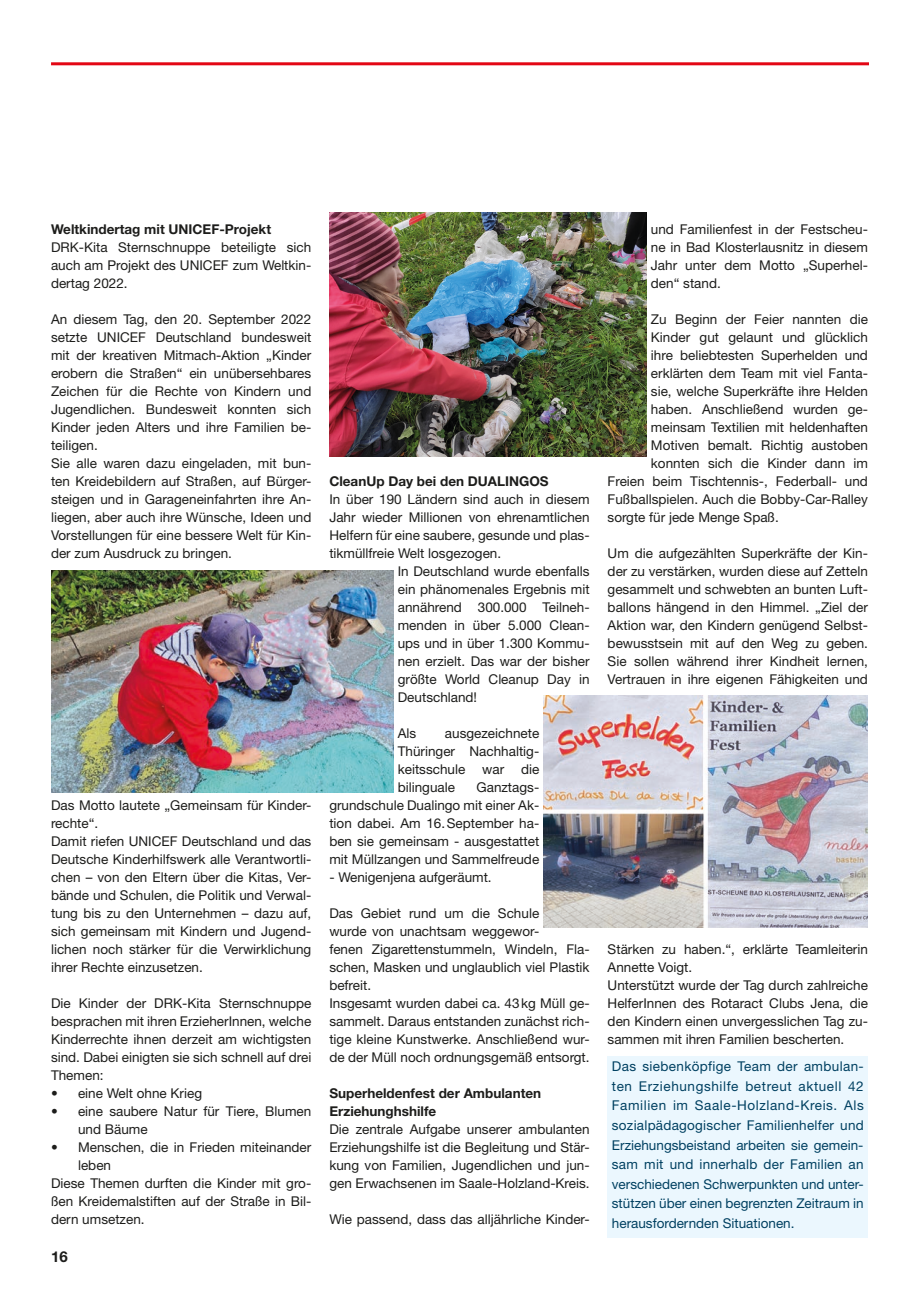
<style>
.page{position:relative;width:919px;height:1289px;background:#fff}
.page>*{position:absolute;margin:0;border:0;box-sizing:border-box;transform-origin:0 0}
.t1{font:700 15px "Helvetica Neue";color:#1d1d1b}
.t2{font:13.5px/18px "Helvetica Neue";color:#1d1d1b;text-align:justify}
.t3{font:13.5px/19.5px "Helvetica Neue";color:#004061;text-align:justify}
.t4{font:700 13.5px/18px "Helvetica Neue";color:#1d1d1b}
</style>
<div class="page">
<hr style="left:51px;top:62px;width:817px;height:3px;background:#e30614">
<img style="left:51px;top:570px;width:342px;height:222px">
<img style="left:329px;top:213px;width:317px;height:243px">
<img style="left:543px;top:695px;width:324px;height:232px">
<div style="left:607px;top:1056px;width:260px;height:181px;background:#ebf7fe"></div>
<p class="t4" style="left:51px;top:220px;width:221px">Weltkindertag mit UNICEF-Projekt</p>
<p class="t2" style="left:51px;top:238px;width:262px">DRK-Kita Sternschnuppe beteiligte sich auch am Projekt des UNICEF zum Weltkin&shy;dertag 2022.</p>
<p class="t2" style="left:51px;top:310px;width:262px;text-align:left">An diesem Tag, den 20. September 2022 setzte UNICEF Deutschland bundesweit mit der kreativen Mitmach-Aktion „Kinder erobern die Straßen“ ein unübersehbares Zeichen für die Rechte von Kindern und Jugendlichen. Bundesweit konnten sich Kinder jeden Alters und ihre Familien be&shy;teiligen.<br>Sie alle waren dazu eingeladen, mit bun&shy;ten Kreidebildern auf Straßen, auf Bürger&shy;steigen und in Garageneinfahrten ihre An&shy;liegen, aber auch ihre Wünsche, Ideen und Vorstellungen für eine bessere Welt für Kin&shy;der zum Ausdruck zu bringen.</p>
<p class="t2" style="left:51px;top:796px;width:262px;text-align:left">Das Motto lautete „Gemeinsam für Kinder&shy;rechte“.<br>Damit riefen UNICEF Deutschland und das Deutsche Kinderhilfswerk alle Verantwortli&shy;chen – von den Eltern über die Kitas, Ver&shy;bände und Schulen, die Politik und Verwal&shy;tung bis zu den Unternehmen – dazu auf, sich gemeinsam mit Kindern und Jugend&shy;lichen noch stärker für die Verwirklichung ihrer Rechte einzusetzen.</p>
<p class="t2" style="left:51px;top:994px;width:262px">Die Kinder der DRK-Kita Sternschnuppe besprachen mit ihren ErzieherInnen, welche Kinderrechte ihnen derzeit am wichtigsten sind. Dabei einigten sie sich schnell auf drei Themen:</p>
<p class="t2" style="left:51px;top:1084px;width:152px">• eine Welt ohne Krieg</p>
<p class="t2" style="left:78px;top:1102px;width:235px;text-indent:-27px">• eine saubere Natur für Tiere, Blumen und Bäume</p>
<p class="t2" style="left:51px;top:1138px;width:262px">• Menschen, die in Frieden miteinander</p>
<p class="t2" style="left:78px;top:1156px;width:35px">leben</p>
<p class="t2" style="left:51px;top:1174px;width:262px">Diese Themen durften die Kinder mit gro-</p>
<p class="t2" style="left:51px;top:1192px;width:262px">ßen Kreidemalstiften auf der Straße in Bil-</p>
<p class="t2" style="left:51px;top:1210px;width:95px">dern umsetzen.</p>
<p class="t1" style="left:51px;top:1247px;width:18px">16</p>
<p class="t4" style="left:329px;top:472px;width:221px">CleanUp Day bei den DUALINGOS</p>
<p class="t2" style="left:329px;top:490px;width:262px">In über 190 Ländern sind auch in diesem</p>
<p class="t2" style="left:329px;top:508px;width:262px">Jahr wieder Millionen von ehrenamtlichen</p>
<p class="t2" style="left:329px;top:526px;width:262px">Helfern für eine saubere, gesunde und plas-</p>
<p class="t2" style="left:329px;top:544px;width:173px">tikmüllfreie Welt losgezogen.</p>
<p class="t2" style="left:398px;top:562px;width:193px">In Deutschland wurde ebenfalls</p>
<p class="t2" style="left:398px;top:580px;width:193px">ein phänomenales Ergebnis mit</p>
<p class="t2" style="left:398px;top:598px;width:193px">annährend 300.000 Teilneh-</p>
<p class="t2" style="left:398px;top:616px;width:193px">menden in über 5.000 Clean-</p>
<p class="t2" style="left:398px;top:634px;width:193px">ups und in über 1.300 Kommu-</p>
<p class="t2" style="left:398px;top:652px;width:193px">nen erzielt. Das war der bisher</p>
<p class="t2" style="left:398px;top:670px;width:193px">größte World Cleanup Day in</p>
<p class="t2" style="left:398px;top:688px;width:81px">Deutschland!</p>
<p class="t2" style="left:398px;top:724px;width:20px">Als</p>
<p class="t2" style="left:398px;top:724px;width:143px;text-indent:47px">ausgezeichnete Thüringer Nachhaltig&shy;keitsschule war die bilinguale</p>
<p class="t2" style="left:329px;top:778px;width:211px;text-indent:147px">Ganztags&shy;grundschule Dualingo mit einer Ak&shy;tion dabei. Am 16.September ha&shy;ben sie gemeinsam - ausgestattet mit Müllzangen und Sammelfreude</p>
<p class="t2" style="left:329px;top:868px;width:164px">- Wenigenjena aufgeräumt.</p>
<p class="t2" style="left:329px;top:904px;width:262px;text-align:left">Das Gebiet rund um die Schule<br>wurde von unachtsam weggewor-<br>fenen Zigarettenstummeln, Windeln, Fla&shy;schen, Masken und unglaublich viel Plastik befreit.<br>Insgesamt wurden dabei ca. 43kg Müll ge&shy;sammelt. Daraus entstanden zunächst rich&shy;tige kleine Kunstwerke. Anschließend wur&shy;de der Müll noch ordnungsgemäß entsorgt.</p>
<p class="t4" style="left:329px;top:1084px;width:213px">Superheldenfest der Ambulanten<br>Erziehunghshilfe</p>
<p class="t2" style="left:329px;top:1120px;width:262px">Die zentrale Aufgabe unserer ambulanten Erziehungshilfe ist die Begleitung und Stär&shy;kung von Familien, Jugendlichen und jun&shy;gen Erwachsenen im Saale-Holzland-Kreis.</p>
<p class="t2" style="left:329px;top:1210px;width:262px">Wie passend, dass das alljährliche Kinder-</p>
<p class="t2" style="left:651px;top:220px;width:218px">und Familienfest in der Festscheu&shy;ne in Bad Klosterlausnitz in diesem Jahr unter dem Motto „Superhel&shy;den“ stand.</p>
<p class="t2" style="left:651px;top:310px;width:218px">Zu Beginn der Feier nannten die</p>
<p class="t2" style="left:651px;top:328px;width:218px">Kinder gut gelaunt und glücklich</p>
<p class="t2" style="left:651px;top:346px;width:218px">ihre beliebtesten Superhelden und</p>
<p class="t2" style="left:651px;top:364px;width:218px">erklärten dem Team mit viel Fanta-</p>
<p class="t2" style="left:651px;top:382px;width:218px">sie, welche Superkräfte ihre Helden</p>
<p class="t2" style="left:651px;top:400px;width:218px">haben. Anschließend wurden ge-</p>
<p class="t2" style="left:651px;top:418px;width:218px">meinsam Textilien mit heldenhaften</p>
<p class="t2" style="left:651px;top:436px;width:218px">Motiven bemalt. Richtig austoben</p>
<p class="t2" style="left:651px;top:454px;width:218px">konnten sich die Kinder dann im</p>
<p class="t2" style="left:607px;top:472px;width:262px">Freien beim Tischtennis-, Federball- und</p>
<p class="t2" style="left:607px;top:490px;width:262px">Fußballspielen. Auch die Bobby-Car-Ralley</p>
<p class="t2" style="left:607px;top:508px;width:173px">sorgte für jede Menge Spaß.</p>
<p class="t2" style="left:607px;top:544px;width:262px">Um die aufgezählten Superkräfte der Kin&shy;der zu verstärken, wurden diese auf Zetteln gesammelt und schwebten an bunten Luft&shy;ballons hängend in den Himmel. „Ziel der Aktion war, den Kindern genügend Selbst&shy;bewusstsein mit auf den Weg zu geben.<br>Sie sollen während ihrer Kindheit lernen, Vertrauen in ihre eigenen Fähigkeiten und</p>
<p class="t2" style="left:607px;top:940px;width:262px;text-align:left">Stärken zu haben.“, erklärte Teamleiterin Annette Voigt.<br>Unterstützt wurde der Tag durch zahlreiche HelferInnen des Rotaract Clubs Jena, die den Kindern einen unvergesslichen Tag zu&shy;sammen mit ihren Familien bescherten.</p>
<p class="t3" style="left:612px;top:1056px;width:253px">Das siebenköpfige Team der ambulan&shy;ten Erziehungshilfe betreut aktuell 42<br>Familien im Saale-Holzland-Kreis. Als sozialpädagogischer Familienhelfer und Erziehungsbeistand arbeiten sie gemein&shy;sam mit und innerhalb der Familien an verschiedenen Schwerpunkten und unter&shy;stützen über einen begrenzten Zeitraum in herausfordernden Situationen.</p>
</div>
